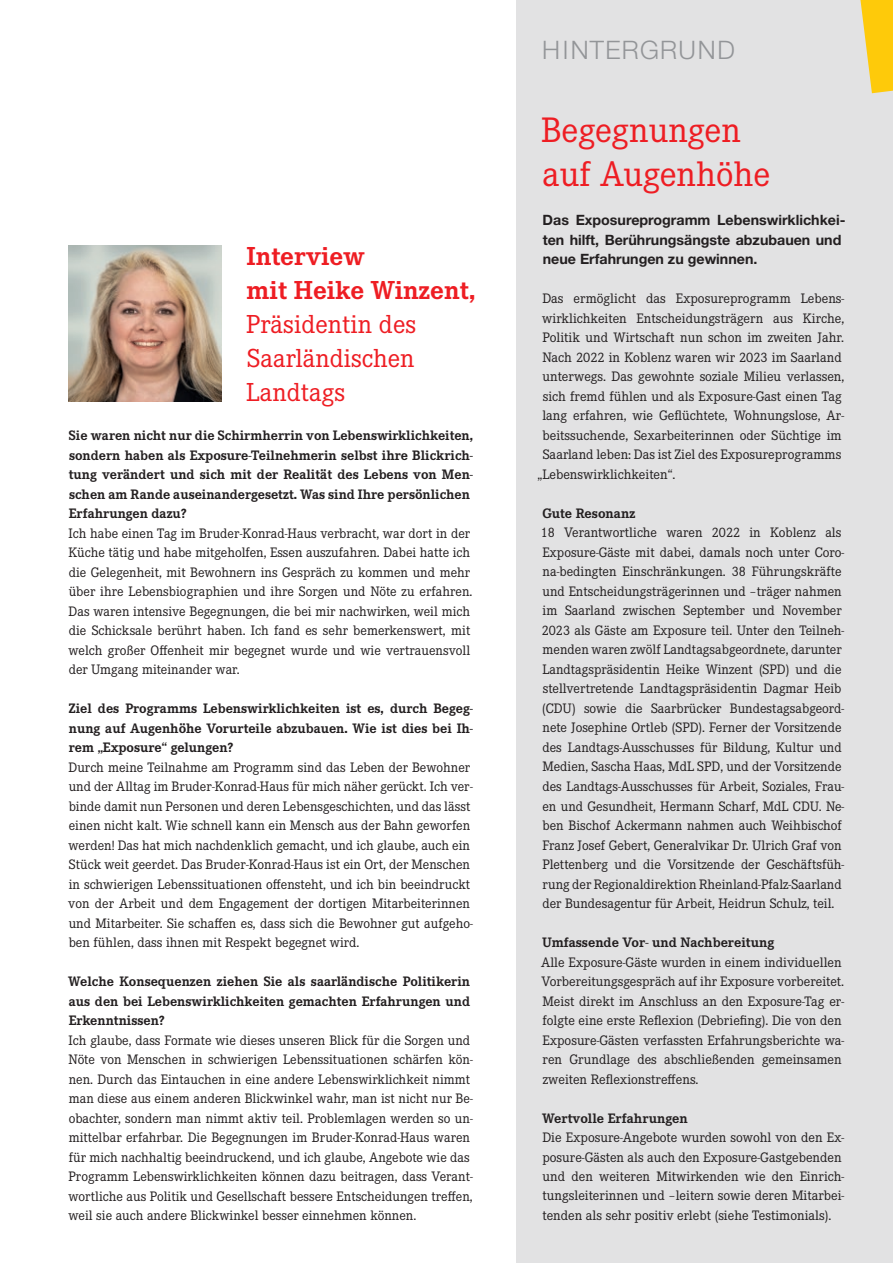
<style>
.page{position:relative;width:893px;height:1263px;background:#fff}
.page>*{position:absolute;margin:0;border:0;box-sizing:border-box;transform-origin:0 0}
.t1{font:36.75px/44.1px "Corporate E";color:#ee1d23}
.t2{font:27px/33.9px "Corporate E";color:#ee1d23;text-align:justify}
.t3{font:700 27px/33.9px "Corporate E";color:#ee1d23}
.t4{font:300 25.5px "Helvetica Neue LT Std";letter-spacing:.05em;color:#939598}
.t5{font:14.25px/19.5px "Corporate E";color:#231f20}
.t6{font:700 14.25px/19.5px "Corporate E";color:#231f20;text-align:justify}
.t7{font:700 14.25px/19.5px "Helvetica Neue LT Std";color:#231f20}
</style>
<div class="page">
<div style="left:516px;top:0;width:377px;height:1263px;background:#e2e2e3"></div>
<svg style="left:860px;top:0;width:33px;height:93px"></svg>
<img style="left:68px;top:246px;width:153px;height:156px">
<h2 class="t3" style="left:246px;top:238px;width:230px">Interview<br>mit Heike Winzent,</h2>
<h2 class="t2" style="left:246px;top:306px;width:171px">Präsidentin des Saarländischen Landtags</h2>
<p class="t6" style="left:69px;top:425px;width:406px;text-align:left">Sie waren nicht nur die Schirmherrin von Lebenswirklichkeiten, sondern haben als Exposure-Teilnehmerin selbst ihre Blickrich&shy;tung verändert und sich mit der Realität des Lebens von Men&shy;schen am Rande auseinandergesetzt. Was sind Ihre persönlichen Erfahrungen dazu?</p>
<p class="t5" style="left:69px;top:523px;width:405px">Ich habe einen Tag im Bruder-Konrad-Haus verbracht, war dort in der Küche tätig und habe mitgeholfen, Essen auszufahren. Dabei hatte ich die Gelegenheit, mit Bewohnern ins Gespräch zu kommen und mehr über ihre Lebensbiographien und ihre Sorgen und Nöte zu erfahren.<br>Das waren intensive Begegnungen, die bei mir nachwirken, weil mich die Schicksale berührt haben. Ich fand es sehr bemerkenswert, mit welch großer Offenheit mir begegnet wurde und wie vertrauensvoll der Umgang miteinander war.</p>
<p class="t6" style="left:69px;top:698px;width:406px">Ziel des Programms Lebenswirklichkeiten ist es, durch Begeg&shy;nung auf Augenhöhe Vorurteile abzubauen. Wie ist dies bei Ih&shy;rem „Exposure“ gelungen?</p>
<p class="t5" style="left:68px;top:757px;width:406px">Durch meine Teilnahme am Programm sind das Leben der Bewohner und der Alltag im Bruder-Konrad-Haus für mich näher gerückt. Ich ver&shy;binde damit nun Personen und deren Lebensgeschichten, und das lässt einen nicht kalt. Wie schnell kann ein Mensch aus der Bahn geworfen werden! Das hat mich nachdenklich gemacht, und ich glaube, auch ein Stück weit geerdet. Das Bruder-Konrad-Haus ist ein Ort, der Menschen in schwierigen Lebenssituationen offensteht, und ich bin beeindruckt von der Arbeit und dem Engagement der dortigen Mitarbeiterinnen und Mitarbeiter. Sie schaffen es, dass sich die Bewohner gut aufgeho&shy;ben fühlen, dass ihnen mit Respekt begegnet wird.</p>
<p class="t6" style="left:68px;top:971px;width:403px">Welche Konsequenzen ziehen Sie als saarländische Politikerin aus den bei Lebenswirklichkeiten gemachten Erfahrungen und Erkenntnissen?</p>
<p class="t5" style="left:69px;top:1030px;width:406px">Ich glaube, dass Formate wie dieses unseren Blick für die Sorgen und Nöte von Menschen in schwierigen Lebenssituationen schärfen kön&shy;nen. Durch das Eintauchen in eine andere Lebenswirklichkeit nimmt man diese aus einem anderen Blickwinkel wahr, man ist nicht nur Be&shy;obachter, sondern man nimmt aktiv teil. Problemlagen werden so un&shy;mittelbar erfahrbar. Die Begegnungen im Bruder-Konrad-Haus waren für mich nachhaltig beeindruckend, und ich glaube, Angebote wie das Programm Lebenswirklichkeiten können dazu beitragen, dass Verant&shy;wortliche aus Politik und Gesellschaft bessere Entscheidungen treffen, weil sie auch andere Blickwinkel besser einnehmen können.</p>
<h3 class="t4" style="left:542px;top:34px;width:194px">HINTERGRUND</h3>
<h1 class="t1" style="left:541px;top:107px;width:231px">Begegnungen auf Augenhöhe</h1>
<p class="t7" style="left:543px;top:210px;width:304px">Das Exposureprogramm Lebenswirklichkei&shy;ten hilft, Berührungsängste abzubauen und neue Erfahrungen zu gewinnen.</p>
<p class="t5" style="left:542px;top:289px;width:303px">Das ermöglicht das Exposureprogramm Lebens-</p>
<p class="t5" style="left:542px;top:308px;width:303px">wirklichkeiten Entscheidungsträgern aus Kirche,</p>
<p class="t5" style="left:542px;top:328px;width:303px">Politik und Wirtschaft nun schon im zweiten Jahr.</p>
<p class="t5" style="left:542px;top:347px;width:301px">Nach 2022 in Koblenz waren wir 2023 im Saarland</p>
<p class="t5" style="left:542px;top:367px;width:303px">unterwegs. Das gewohnte soziale Milieu verlassen,</p>
<p class="t5" style="left:543px;top:386px;width:301px">sich fremd fühlen und als Exposure-Gast einen Tag</p>
<p class="t5" style="left:542px;top:406px;width:303px">lang erfahren, wie Geflüchtete, Wohnungslose, Ar-</p>
<p class="t5" style="left:542px;top:425px;width:301px">beitssuchende, Sexarbeiterinnen oder Süchtige im</p>
<p class="t5" style="left:543px;top:445px;width:300px">Saarland leben: Das ist Ziel des Exposureprogramms</p>
<p class="t5" style="left:538px;top:464px;width:139px">„Lebenswirklichkeiten“.</p>
<p class="t6" style="left:542px;top:503px;width:95px">Gute Resonanz</p>
<p class="t5" style="left:541px;top:523px;width:305px">18 Verantwortliche waren 2022 in Koblenz als Exposure-Gäste mit dabei, damals noch unter Coro&shy;na-bedingten Einschränkungen. 38 Führungskräfte und Entscheidungsträgerinnen und –träger nahmen im Saarland zwischen September und November 2023 als Gäste am Exposure teil. Unter den Teilneh&shy;menden waren zwölf Landtagsabgeordnete, darunter Landtagspräsidentin Heike Winzent (SPD) und die stellvertretende Landtagspräsidentin Dagmar Heib (CDU) sowie die Saarbrücker Bundestagsabgeord&shy;nete Josephine Ortleb (SPD). Ferner der Vorsitzende des Landtags-Ausschusses für Bildung, Kultur und Medien, Sascha Haas, MdL SPD, und der Vorsitzende des Landtags-Ausschusses für Arbeit, Soziales, Frau&shy;en und Gesundheit, Hermann Scharf, MdL CDU. Ne&shy;ben Bischof Ackermann nahmen auch Weihbischof Franz Josef Gebert, Generalvikar Dr. Ulrich Graf von Plettenberg und die Vorsitzende der Geschäftsfüh&shy;rung der Regionaldirektion Rheinland-Pfalz-Saarland der Bundesagentur für Arbeit, Heidrun Schulz, teil.</p>
<p class="t6" style="left:542px;top:932px;width:234px">Umfassende Vor- und Nachbereitung</p>
<p class="t5" style="left:541px;top:952px;width:305px">Alle Exposure-Gäste wurden in einem individuellen Vorbereitungsgespräch auf ihr Exposure vorbereitet.<br>Meist direkt im Anschluss an den Exposure-Tag er&shy;folgte eine erste Reflexion (Debriefing). Die von den Exposure-Gästen verfassten Erfahrungsberichte wa&shy;ren Grundlage des abschließenden gemeinsamen zweiten Reflexionstreffens.</p>
<p class="t6" style="left:542px;top:1107px;width:147px">Wertvolle Erfahrungen</p>
<p class="t5" style="left:542px;top:1127px;width:304px">Die Exposure-Angebote wurden sowohl von den Ex&shy;posure-Gästen als auch den Exposure-Gastgebenden und den weiteren Mitwirkenden wie den Einrich&shy;tungsleiterinnen und –leitern sowie deren Mitarbei&shy;tenden als sehr positiv erlebt (siehe Testimonials).</p>
</div>
